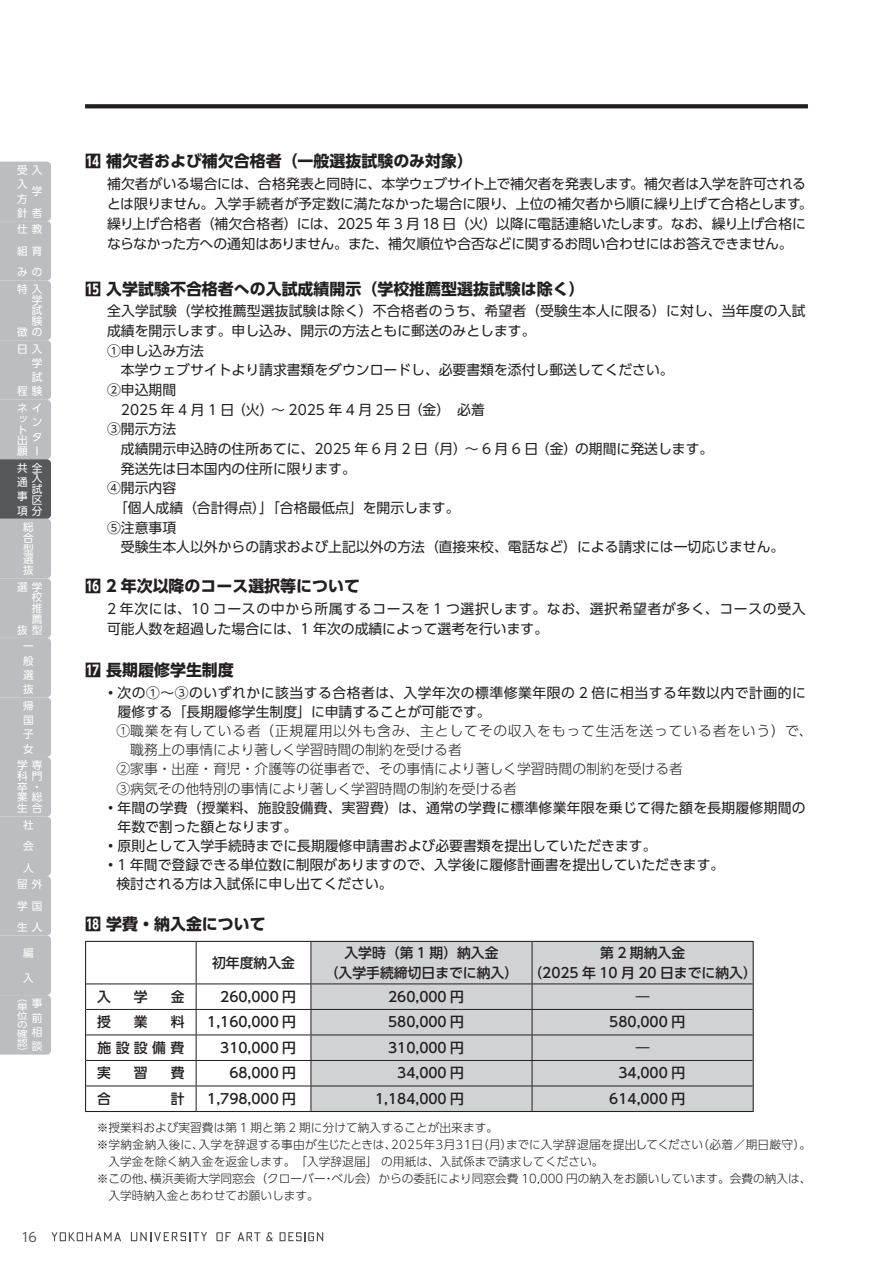
<style>
.page{position:relative;width:893px;height:1263px;background:#fff}
.page>*{position:absolute;margin:0;border:0;box-sizing:border-box;transform-origin:0 0}
.t1{font:700 15.9px "UD Shin Go Pr 6 N";color:#231f20}
.t2{font:13.8px/19.6px "UD Shin Go Pr 6 N";color:#231f20}
.t3{font:13.8px/20.2px "UD Shin Go Pr 6 N";letter-spacing:-.02em;color:#231f20}
.t4{font:500 13.8px/20.2px "UD Shin Go Pr 6 N";color:#231f20;text-align:center}
.t5{font:300 13.8px "UD Shin Go Pr 6 N";color:#231f20}
.t6{font:13.8px/20.2px "UD Shin Go Pr 6 N";letter-spacing:.05em;color:#231f20}
.t7{font:13.8px/19.2px "UD Shin Go Pr 6 N";letter-spacing:.035em;color:#231f20}
.t8{font:13.8px "UD Shin Go Pr 6 N";letter-spacing:.02em;color:#231f20}
.t9{font:300 13.8px "UD Shin Go Pr 6 N";letter-spacing:.06em;color:#231f20}
.t10{font:12.75px "UD Shin Go Pr 6 N";color:#57585a}
.t11{font:300 11.7px "UD Shin Go Pr 6 N";color:#231f20}
.t12{font:300 11.7px "UD Shin Go Pr 6 N";letter-spacing:.02em;color:#231f20}
.t13{font:10.65px/14.2px "UD Shin Go Pr 6 N";color:#fff;text-align:justify}
.t14{font:8.85px/9px "UD Shin Go Pr 6 N";color:#fff;text-align:justify;scale:1.2 1}
.s1{font-family:"UD Shin Go Pr 6 N De";font-weight:700}
</style>
<div class="page">
<svg style="left:216px;top:1232px;width:15px;height:9px"></svg>
<svg style="left:280px;top:1232px;width:43px;height:9px"></svg>
<svg style="left:237px;top:1232px;width:23px;height:9px"></svg>
<svg style="left:266px;top:1232px;width:7px;height:9px"></svg>
<svg style="left:51px;top:1232px;width:70px;height:9px"></svg>
<svg style="left:131px;top:1232px;width:76px;height:9px"></svg>
<svg style="left:0;top:162px;width:51px;height:892px;background:#b5b6b9"></svg>
<svg style="left:85px;top:104px;width:723px;height:4px;background:#2c292a"></svg>
<div style="left:312px;top:942px;width:441px;height:169px;background:#d1d2d4"></div>
<hr style="left:85px;top:941px;width:111px;height:1px;background:#231f20">
<hr style="left:85px;top:942px;width:1px;height:42px;background:#231f20">
<hr style="left:196px;top:941px;width:115px;height:1px;background:#231f20">
<hr style="left:311px;top:941px;width:221px;height:1px;background:#231f20">
<hr style="left:532px;top:941px;width:222px;height:1px;background:#231f20">
<hr style="left:753px;top:942px;width:1px;height:42px;background:#231f20">
<svg style="left:85px;top:984px;width:1px;height:127px"></svg>
<svg style="left:753px;top:984px;width:1px;height:127px"></svg>
<hr style="left:85px;top:1111px;width:111px;height:1px;background:#231f20">
<hr style="left:196px;top:1111px;width:115px;height:1px;background:#231f20">
<hr style="left:311px;top:1111px;width:221px;height:1px;background:#231f20">
<hr style="left:532px;top:1111px;width:222px;height:1px;background:#231f20">
<hr style="left:196px;top:942px;width:1px;height:41px;background:#231f20">
<hr style="left:311px;top:942px;width:1px;height:41px;background:#231f20">
<hr style="left:532px;top:942px;width:1px;height:41px;background:#231f20">
<hr style="left:86px;top:983px;width:110px;height:1px;background:#231f20">
<hr style="left:196px;top:983px;width:115px;height:1px;background:#231f20">
<hr style="left:311px;top:983px;width:221px;height:1px;background:#231f20">
<hr style="left:532px;top:983px;width:221px;height:1px;background:#231f20">
<hr style="left:86px;top:1009px;width:110px;height:1px;background:#231f20">
<hr style="left:196px;top:1009px;width:115px;height:1px;background:#231f20">
<hr style="left:311px;top:1009px;width:221px;height:1px;background:#231f20">
<hr style="left:532px;top:1009px;width:221px;height:1px;background:#231f20">
<hr style="left:86px;top:1035px;width:110px;height:1px;background:#231f20">
<hr style="left:196px;top:1035px;width:115px;height:1px;background:#231f20">
<hr style="left:311px;top:1035px;width:221px;height:1px;background:#231f20">
<hr style="left:532px;top:1035px;width:221px;height:1px;background:#231f20">
<hr style="left:86px;top:1060px;width:110px;height:1px;background:#231f20">
<hr style="left:196px;top:1060px;width:115px;height:1px;background:#231f20">
<hr style="left:311px;top:1060px;width:221px;height:1px;background:#231f20">
<hr style="left:532px;top:1060px;width:221px;height:1px;background:#231f20">
<hr style="left:86px;top:1086px;width:110px;height:1px;background:#231f20">
<hr style="left:196px;top:1086px;width:115px;height:1px;background:#231f20">
<svg style="left:196px;top:984px;width:1px;height:127px"></svg>
<hr style="left:311px;top:1086px;width:221px;height:1px;background:#231f20">
<svg style="left:311px;top:984px;width:1px;height:127px"></svg>
<hr style="left:532px;top:1086px;width:221px;height:1px;background:#231f20">
<svg style="left:532px;top:984px;width:1px;height:127px"></svg>
<p class="t13" style="left:17px;top:162px;width:27px;text-align:left">受入入<br>方<br>針者</p>
<p class="t13" style="left:32px;top:184px;width:12px">学</p>
<p class="t13" style="left:17px;top:218px;width:27px;line-height:21.5px">仕教組育み</p>
<p class="t13" style="left:17px;top:264px;width:27px;line-height:16.6px;text-align:right">の<br>特入</p>
<p class="t13" style="left:17px;top:324px;width:26px">徴の</p>
<p class="t13" style="left:32px;top:294px;width:12px;line-height:10.8px">学試験</p>
<p class="t13" style="left:32px;top:341px;width:12px">入学試</p>
<p class="t13" style="left:17px;top:402px;width:22px;line-height:10.8px;text-align:left">ネット出願ー</p>
<p class="t13" style="left:17px;top:341px;width:11px">日</p>
<p class="t13" style="left:17px;top:384px;width:27px">程験</p>
<p class="t13" style="left:32px;top:401px;width:11px">インタ</p>
<p class="t13" style="left:17px;top:460px;width:27px;text-align:left">共全通<br>事<br>項分</p>
<p class="t13" style="left:32px;top:473px;width:12px;line-height:10.8px">入試区</p>
<p class="t13" style="left:23px;top:521px;width:12px;line-height:10.8px">総合型選抜</p>
<p class="t13" style="left:17px;top:579px;width:27px">選学</p>
<p class="t13" style="left:17px;top:622px;width:27px">抜型</p>
<p class="t13" style="left:32px;top:592px;width:12px;line-height:10.8px">校推薦</p>
<p class="t13" style="left:23px;top:639px;width:12px">一般選抜</p>
<p class="t13" style="left:23px;top:698px;width:12px">帰国子女</p>
<p class="t13" style="left:17px;top:759px;width:27px;line-height:10.8px;text-align:left">学専科門卒・業総生合</p>
<p class="t13" style="left:23px;top:814px;width:12px;line-height:21.5px">社会人</p>
<p class="t13" style="left:17px;top:873px;width:27px;line-height:21.5px;text-align:left">留<br>学国生人</p>
<p class="t13" style="left:32px;top:877px;width:12px">外</p>
<p class="t13" style="left:23px;top:945px;width:12px">編</p>
<p class="t13" style="left:23px;top:970px;width:12px">入</p>
<p class="t14" style="left:17px;top:993px;width:10px">（単位の確認）</p>
<p class="t13" style="left:32px;top:996px;width:12px">事前相談</p>
<p class="t10" style="left:21px;top:1227px;width:17px">16</p>
<p class="t1" style="left:85px;top:148px;width:397px">⓮ 補欠者および補欠合格者（一般選抜試験のみ対象）　</p>
<p class="t3" style="left:107px;top:173px;width:707px">補欠者がいる場合には、合格発表と同時に、本学ウェブサイト上で補欠者を発表します。補欠者は入学を許可されるとは限りません。入学手続者が予定数に満たなかった場合に限り、上位の補欠者から順に繰り上げて合格とします。繰り上げ合格者 （補欠合格者）には、2025 年 3 月 18 日 （火）以降に電話連絡いたします。なお、繰り上げ合格にならなかった方への通知はありません。また、補欠順位や合否などに関するお問い合わせにはお答えできません。</p>
<p class="t1" style="left:85px;top:276px;width:501px">⓯ 入学試験不合格者への入試成績開示（学校推薦型選抜試験は除く）</p>
<p class="t2" style="left:107px;top:301px;width:700px">全入学試験（学校推薦型選抜試験は除く）不合格者のうち、希望者（受験生本人に限る）に対し、当年度の入試成績を開示します。申し込み、開示の方法ともに郵送のみとします。<br>①申し込み方法<br>　本学ウェブサイトより請求書類をダウンロードし、必要書類を添付し郵送してください。<br>②申込期間<br>　2025 年 4 月 1 日 （火）～ 2025 年 4 月 25 日 （金）　必着<br>③開示方法<br>　成績開示申込時の住所あてに、2025 年 6 月 2 日 （月）～ 6 月 6 日 （金）の期間に発送します。<br>　発送先は日本国内の住所に限ります。<br>④開示内容<br>　「個人成績（合計得点）」「合格最低点」を開示します。<br>⑤注意事項<br>　受験生本人以外からの請求および上記以外の方法（直接来校、電話など）による請求には一切応じません。</p>
<p class="t1" style="left:85px;top:573px;width:276px">⓰ 2 年次以降のコース選択等について</p>
<p class="t6" style="left:107px;top:598px;width:700px">2 年次には、10 コースの中から所属するコースを 1 つ選択します。なお、選択希望者が多く、コースの受入可能人数を超過した場合には、1 年次の成績によって選考を行います。</p>
<p class="t1" style="left:85px;top:657px;width:150px">⓱ 長期履修学生制度</p>
<p class="t7" style="left:118px;top:683px;width:690px;text-indent:-14px"><span class="s1">・</span>次の①～③のいずれかに該当する合格者は、入学年次の標準修業年限の 2 倍に相当する年数以内で計画的に履修する「長期履修学生制度」に申請することが可能です。</p>
<p class="t9" style="left:116px;top:720px;width:698px">①職業を有している者（正規雇用以外も含み、主としてその収入をもって生活を送っている者をいう）で、</p>
<p class="t5" style="left:130px;top:739px;width:333px">職務上の事情により著しく学習時間の制約を受ける者</p>
<p class="t5" style="left:116px;top:758px;width:568px">②家事・出産・育児・介護等の従事者で、その事情により著しく学習時間の制約を受ける者</p>
<p class="t5" style="left:116px;top:777px;width:402px">③病気その他特別の事情により著しく学習時間の制約を受ける者</p>
<p class="t8" style="left:104px;top:796px;width:703px"><span class="s1">・</span>年間の学費（授業料、施設設備費、実習費）は、通常の学費に標準修業年限を乗じて得た額を長期履修期間の</p>
<p class="t2" style="left:118px;top:816px;width:181px">年数で割った額となります。</p>
<p class="t2" style="left:104px;top:835px;width:554px"><span class="s1">・</span>原則として入学手続時までに長期履修申請書および必要書類を提出していただきます。</p>
<p class="t2" style="left:104px;top:855px;width:622px"><span class="s1">・</span>1 年間で登録できる単位数に制限がありますので、入学後に履修計画書を提出していただきます。</p>
<p class="t2" style="left:116px;top:874px;width:278px">検討される方は入試係に申し出てください。</p>
<p class="t1" style="left:85px;top:911px;width:182px">⓲ 学費・納入金について</p>
<p class="t4" style="left:212px;top:952px;width:84px">初年度納入金</p>
<p class="t4" style="left:325px;top:942px;width:195px">入学時（第 1 期）納入金<br>（入学手続締切日までに納入）</p>
<p class="t4" style="left:528px;top:942px;width:230px">第 2 期納入金<br>（2025 年 10 月 20 日までに納入）</p>
<p class="t4" style="left:97px;top:986px;width:89px">入　 学　 金</p>
<p class="t4" style="left:220px;top:986px;width:77px">260,000 円</p>
<p class="t4" style="left:388px;top:986px;width:77px">260,000 円</p>
<p class="t4" style="left:636px;top:986px;width:15px">―</p>
<p class="t4" style="left:97px;top:1012px;width:89px">授　 業　 料</p>
<p class="t4" style="left:207px;top:1012px;width:90px">1,160,000 円</p>
<p class="t4" style="left:388px;top:1012px;width:77px">580,000 円</p>
<p class="t4" style="left:609px;top:1012px;width:77px">580,000 円</p>
<p class="t4" style="left:97px;top:1037px;width:88px">施設設備費</p>
<p class="t4" style="left:220px;top:1037px;width:77px">310,000 円</p>
<p class="t4" style="left:388px;top:1037px;width:77px">310,000 円</p>
<p class="t4" style="left:636px;top:1037px;width:15px">―</p>
<p class="t4" style="left:97px;top:1063px;width:89px">実　 習　 費</p>
<p class="t4" style="left:229px;top:1063px;width:68px">68,000 円</p>
<p class="t4" style="left:397px;top:1063px;width:68px">34,000 円</p>
<p class="t4" style="left:618px;top:1063px;width:68px">34,000 円</p>
<p class="t4" style="left:207px;top:1088px;width:90px">1,798,000 円</p>
<p class="t4" style="left:375px;top:1088px;width:90px">1,184,000 円</p>
<p class="t4" style="left:609px;top:1088px;width:77px">614,000 円</p>
<p class="t11" style="left:85px;top:1118px;width:414px">　※授業料および実習費は第 1 期と第 2 期に分けて納入することが出来ます。</p>
<p class="t12" style="left:85px;top:1135px;width:727px">　※学納金納入後に、入学を辞退する事由が生じたときは、2025年3月31日（月）までに入学辞退届を提出してください（必着／期日厳守）。</p>
<p class="t11" style="left:108px;top:1152px;width:496px">入学金を除く納入金を返金します。「入学辞退届」の用紙は、入試係まで請求してください。</p>
<p class="t11" style="left:85px;top:1169px;width:728px">　※この他、横浜美術大学同窓会（クローバー・ベル会）からの委託により同窓会費 10,000 円の納入をお願いしています。会費の納入は、</p>
<p class="t11" style="left:108px;top:1186px;width:212px">入学時納入金とあわせてお願いします。</p>
</div>
